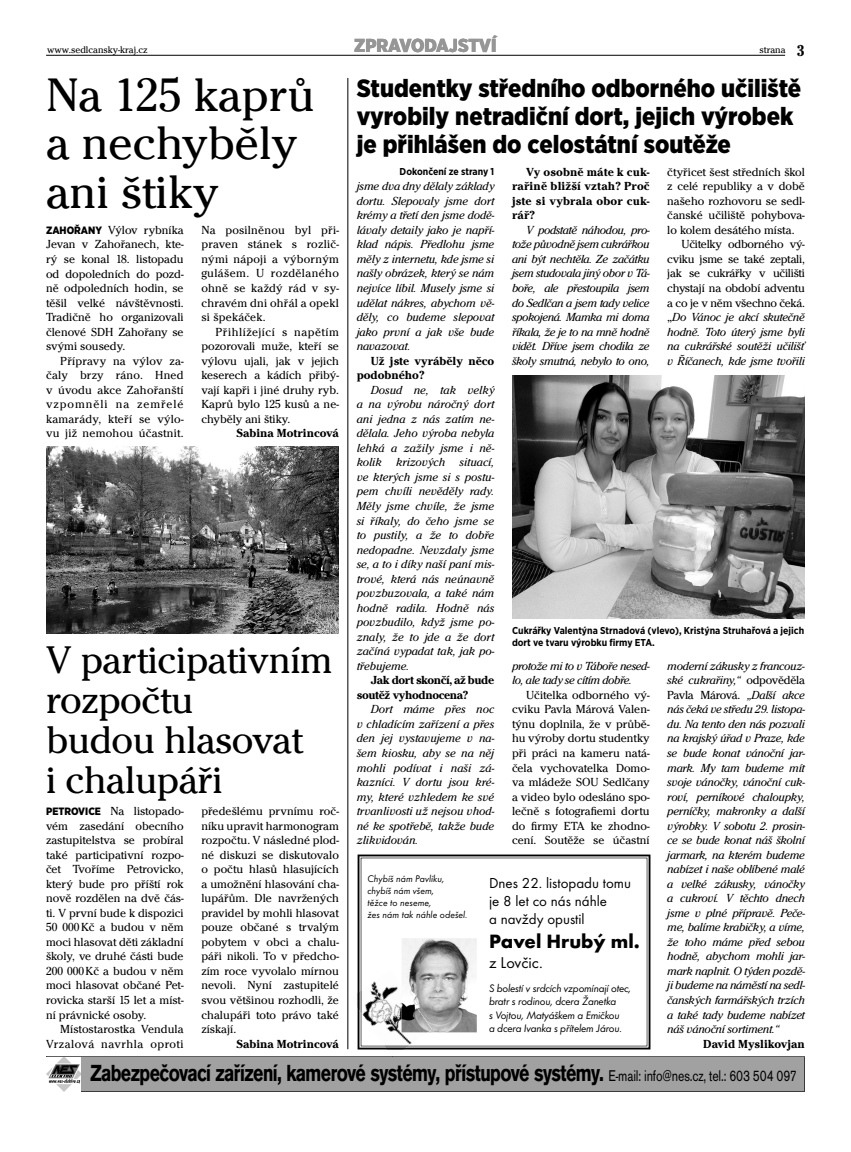
<style>
.page{position:relative;width:851px;height:1152px;background:#fff}
.page>*{position:absolute;margin:0;border:0;box-sizing:border-box;transform-origin:0 0}
.t1{font:48.75px/48.8px "Cheltenham Itc TOT";color:#000}
.t2{font:40px/40px "Cheltenham Itc TOT";letter-spacing:-.01em;color:#000}
.t3{font:900 condensed 25px/27.5px "Gotham CE";color:#000}
.t4{font:700 24.25px "Accius TEE";letter-spacing:-.03em;color:#000;scale:.78 1}
.t5{font:700 20px "Futura TEE";color:#000}
.t6{font:900 condensed 18.75px "Gotham CE";color:#969696}
.t7{font:16.25px "Futura TEE";color:#000}
.t8{font:15px/18px "Futura TEE";color:#000}
.t9{font:italic 12.12px/14.5px "Cheltenham Itc TOT";letter-spacing:-.02em;color:#000;text-align:justify}
.t10{font:12.12px/14.5px "Cheltenham Itc TOT";color:#000;text-align:justify}
.t11{font:700 12.12px/14.5px "Cheltenham Itc TOT";color:#000;text-align:justify}
.t12{font:12.12px "Cheltenham Itc TOT";letter-spacing:-.02em;color:#000}
.t13{font:700 12.12px/14.5px "Cheltenham Itc TOT";letter-spacing:-.03em;color:#000}
.t14{font:italic 11.25px/13.5px "Futura TEE";letter-spacing:-.02em;color:#000}
.t15{font:700 condensed 10px/12px "Gotham CE";color:#000}
.t16{font:italic 10px/12px "Futura TEE";color:#000}
.t17{font:10px "Cheltenham Itc TOT";color:#000}
.s1{font-weight:700;font-stretch:condensed;font-size:16.25px}
.s2{font-family:"Gotham CE";font-weight:900;font-stretch:condensed;font-size:10.62px}
.s3{font-style:normal}
.s4{font-weight:400;font-size:16.12px}
</style>
<div class="page">
<hr style="left:46px;top:55px;width:739px;height:1px;background:#000">
<svg style="left:357px;top:854px;width:293px;height:195px;background:#646464"></svg>
<svg style="left:360px;top:857px;width:287px;height:189px"></svg>
<img style="left:401px;top:938px;width:75px;height:94px">
<img style="left:384px;top:1046px;width:24px;height:4px">
<svg style="left:46px;top:1056px;width:758px;height:35px;background:#a0a0a0"></svg>
<img style="left:385px;top:1047px;width:21px;height:2px">
<img style="left:357px;top:969px;width:71px;height:76px">
<svg style="left:357px;top:991px;width:2px;height:19px"></svg>
<img style="left:360px;top:990px;width:49px;height:56px">
<img style="left:401px;top:985px;width:31px;height:47px">
<img style="left:512px;top:375px;width:292px;height:243px">
<hr style="left:347px;top:78px;width:1px;height:971px;background:#000">
<img style="left:46px;top:446px;width:293px;height:188px">
<h3 class="t6" style="left:354px;top:39px;width:144px">ZPRAVODAJSTVÍ</h3>
<p class="t17" style="left:47px;top:46px;width:102px">www.sedlcansky-kraj.cz</p>
<p class="t17" style="left:759px;top:46px;width:47px">strana <span class="s1">3</span></p>
<h1 class="t1" style="left:46px;top:74px;width:270px">Na 125 kaprů a nechyběly ani štiky</h1>
<p class="t10" style="left:46px;top:224px;width:139px"><span class="s2">ZAHOŘANY</span> Výlov rybníka Jevan v Zahořanech, kte&shy;rý se konal 18. listopadu od dopoledních do pozd&shy;ně odpoledních hodin, se těšil velké návštěvnosti.<br>Tradičně ho organizovali členové SDH Zahořany se svými sousedy.</p>
<p class="t10" style="left:46px;top:354px;width:139px;text-indent:14px">Přípravy na výlov za&shy;čaly brzy ráno. Hned v úvodu akce Zahořanští vzpomněli na zemřelé kamarády, kteří se výlo&shy;vu již nemohou účastnit.</p>
<p class="t10" style="left:201px;top:224px;width:139px">Na posilněnou byl při&shy;praven stánek s rozlič&shy;nými nápoji a výborným gulášem. U rozdělaného ohně se každý rád v sy&shy;chravém dni ohřál a opekl si špekáček.</p>
<p class="t10" style="left:201px;top:325px;width:139px;text-indent:14px">Přihlížející s napětím pozorovali muže, kteří se výlovu ujali, jak v jejich keserech a kádích přibý&shy;vají kapři i jiné druhy ryb.<br>Kaprů bylo 125 kusů a ne&shy;chyběly ani štiky.</p>
<p class="t11" style="left:236px;top:427px;width:104px">Sabina Motrincová</p>
<h2 class="t2" style="left:46px;top:643px;width:288px">V participativním rozpočtu<br>budou hlasovat<br>i chalupáři</h2>
<p class="t10" style="left:46px;top:805px;width:139px"><span class="s2">PETROVICE</span> Na listopado&shy;vém zasedání obecního zastupitelstva se probíral také participativní rozpo&shy;čet Tvoříme Petrovicko, který bude pro příští rok nově rozdělen na dvě čás&shy;ti. V první bude k dispozici 50 000 Kč a budou v něm moci hlasovat děti základní školy, ve druhé části bude 200 000 Kč a budou v něm moci hlasovat občané Pet&shy;rovicka starší 15 let a míst&shy;ní právnické osoby.</p>
<p class="t10" style="left:46px;top:1023px;width:139px;text-align:right">Místostarostka Vendula<br>Vrzalová navrhla oproti</p>
<p class="t10" style="left:201px;top:805px;width:139px">předešlému prvnímu roč&shy;níku upravit harmonogram rozpočtu. V následné plod&shy;né diskuzi se diskutovalo o počtu hlasů hlasujících a umožnění hlasování cha&shy;lupářům. Dle navržených pravidel by mohli hlasovat pouze občané s trvalým pobytem v obci a chalu&shy;páři nikoli. To v předcho&shy;zím roce vyvolalo mírnou nevoli. Nyní zastupitelé svou většinou rozhodli, že chalupáři toto právo také získají.</p>
<p class="t11" style="left:236px;top:1037px;width:104px">Sabina Motrincová</p>
<h3 class="t3" style="left:356px;top:77px;width:446px">Studentky středního odborného učiliště vyrobily netradiční dort, jejich výrobek je přihlášen do celostátní soutěže</h3>
<p class="t15" style="left:399px;top:166px;width:96px">Dokončení ze strany 1</p>
<p class="t11" style="left:512px;top:166px;width:139px;text-indent:14px">Vy osobně máte k cuk&shy;rařině bližší vztah? Proč jste si vybrala obor cuk&shy;rář?</p>
<p class="t9" style="left:512px;top:224px;width:139px;text-indent:14px">V podstatě náhodou, pro&shy;tože původně jsem cukrářkou ani být nechtěla. Ze začátku jsem studovala jiný obor v Tá&shy;boře, ale přestoupila jsem do Sedlčan a jsem tady velice spokojená. Mamka mi doma říkala, že je to na mně hodně vidět. Dříve jsem chodila ze školy smutná, nebylo to ono,</p>
<p class="t10" style="left:667px;top:166px;width:139px">čtyřicet šest středních škol</p>
<p class="t10" style="left:667px;top:180px;width:139px">z celé republiky a v době</p>
<p class="t10" style="left:667px;top:195px;width:139px">našeho rozhovoru se sedl-</p>
<p class="t10" style="left:667px;top:209px;width:139px">čanské učiliště pohybova-</p>
<p class="t10" style="left:667px;top:224px;width:129px">lo kolem desátého místa.</p>
<p class="t12" style="left:681px;top:240px;width:125px">Učitelky odborného vý-</p>
<p class="t12" style="left:667px;top:254px;width:139px">cviku jsme se také zeptali,</p>
<p class="t12" style="left:667px;top:269px;width:139px">jak se cukrářky v učilišti</p>
<p class="t12" style="left:667px;top:284px;width:139px">chystají na období adventu</p>
<p class="t12" style="left:667px;top:298px;width:139px">a co je v něm všechno čeká.</p>
<p class="t9" style="left:667px;top:311px;width:139px"><span class="s3">„</span>Do Vánoc je akcí skutečně</p>
<p class="t9" style="left:667px;top:325px;width:139px">hodně. Toto úterý jsme byli</p>
<p class="t9" style="left:667px;top:340px;width:139px">na cukrářské soutěži učilišť</p>
<p class="t9" style="left:667px;top:355px;width:139px">v Říčanech, kde jsme tvořili</p>
<p class="t9" style="left:356px;top:180px;width:139px">jsme dva dny dělaly základy dortu. Slepovaly jsme dort krémy a třetí den jsme dodě&shy;lávaly detaily jako je napří&shy;klad nápis. Předlohu jsme měly z internetu, kde jsme si našly obrázek, který se nám nejvíce líbil. Musely jsme si udělat nákres, abychom vě&shy;děly, co budeme slepovat jako první a jak vše bude navazovat.</p>
<p class="t11" style="left:356px;top:354px;width:139px;text-indent:14px">Už jste vyráběly něco podobného?</p>
<p class="t9" style="left:356px;top:384px;width:139px;text-indent:14px">Dosud ne, tak velký a na výrobu náročný dort ani jedna z nás zatím ne&shy;dělala. Jeho výroba nebyla lehká a zažily jsme i ně&shy;kolik krizových situací, ve kterých jsme si s postu&shy;pem chvíli nevěděly rady.<br>Měly jsme chvíle, že jsme si říkaly, do čeho jsme se to pustily, a že to dobře nedopadne. Nevzdaly jsme se, a to i díky naší paní mis&shy;trové, která nás neúnavně povzbuzovala, a také nám hodně radila. Hodně nás povzbudilo, když jsme po&shy;znaly, že to jde a že dort začíná vypadat tak, jak po&shy;třebujeme.</p>
<p class="t13" style="left:356px;top:674px;width:139px;text-indent:14px">Jak dort skončí, až bude soutěž vyhodnocena?</p>
<p class="t9" style="left:356px;top:703px;width:139px;text-indent:14px">Dort máme přes noc v chladícím zařízení a přes den jej vystavujeme v na&shy;šem kiosku, aby se na něj mohli podívat i naši zá&shy;kazníci. V dortu jsou kré&shy;my, které vzhledem ke své trvanlivosti už nejsou vhod&shy;né ke spotřebě, takže bude zlikvidován.</p>
<p class="t15" style="left:512px;top:625px;width:294px">Cukrářky Valentýna Strnadová (vlevo), Kristýna Struhařová a jejich dort ve tvaru výrobku firmy ETA.</p>
<p class="t9" style="left:512px;top:660px;width:139px">protože mi to v Táboře nesed&shy;lo, ale tady se cítím dobře.</p>
<p class="t10" style="left:512px;top:688px;width:139px;text-indent:14px">Učitelka odborného vý&shy;cviku Pavla Márová Valen&shy;týnu doplnila, že v průbě&shy;hu výroby dortu studentky při práci na kameru natá&shy;čela vychovatelka Domo&shy;va mládeže SOU Sedlčany a video bylo odesláno spo&shy;lečně s fotografiemi dortu do firmy ETA ke zhodno&shy;cení. Soutěže se účastní</p>
<p class="t9" style="left:667px;top:660px;width:139px">moderní zákusky z francouz&shy;ské cukrařiny,“ <span class="s3">odpověděla Pavla Márová.</span> „Další akce nás čeká ve středu 29. listopa&shy;du. Na tento den nás pozvali na krajský úřad v Praze, kde se bude konat vánoční jar&shy;mark. My tam budeme mít svoje vánočky, vánoční cuk&shy;roví, perníkové chaloupky, perníčky, makronky a další výrobky. V sobotu 2. prosin&shy;ce se bude konat náš školní jarmark, na kterém budeme nabízet i naše oblíbené malé a velké zákusky, vánočky a cukroví. V těchto dnech jsme v plné přípravě. Peče&shy;me, balíme krabičky, a víme, že toho máme před sebou hodně, abychom mohli jar&shy;mark naplnit. O týden pozdě&shy;ji budeme na náměstí na sedl&shy;čanských farmářských trzích a také tady budeme nabízet náš vánoční sortiment.“</p>
<p class="t11" style="left:703px;top:1037px;width:103px">David Myslikovjan</p>
<p class="t16" style="left:367px;top:873px;width:102px">Chybíš nám Pavlíku, chybíš nám všem,<br>těžce to neseme,<br>žes nám tak náhle odešel.</p>
<p class="t8" style="left:489px;top:875px;width:143px">Dnes 22. listopadu tomu je 8 let co nás náhle<br>a navždy opustil</p>
<h3 class="t5" style="left:489px;top:933px;width:152px">Pavel Hrubý ml.</h3>
<h3 class="t7" style="left:489px;top:955px;width:55px">z Lovčic.</h3>
<p class="t14" style="left:489px;top:982px;width:144px">S bolestí v srdcích vzpomínají otec, bratr s rodinou, dcera Žanetka<br>s Vojtou, Matyáškem a Emičkou<br>a dcera Ivanka s přítelem Járou.</p>
<h3 class="t4" style="left:90px;top:1064px;width:907px">Zabezpečovací zařízení, kamerové systémy, přístupové systémy. <span class="s4">E-mail: info@nes.cz, tel.: 603 504 097</span></h3>
</div>
